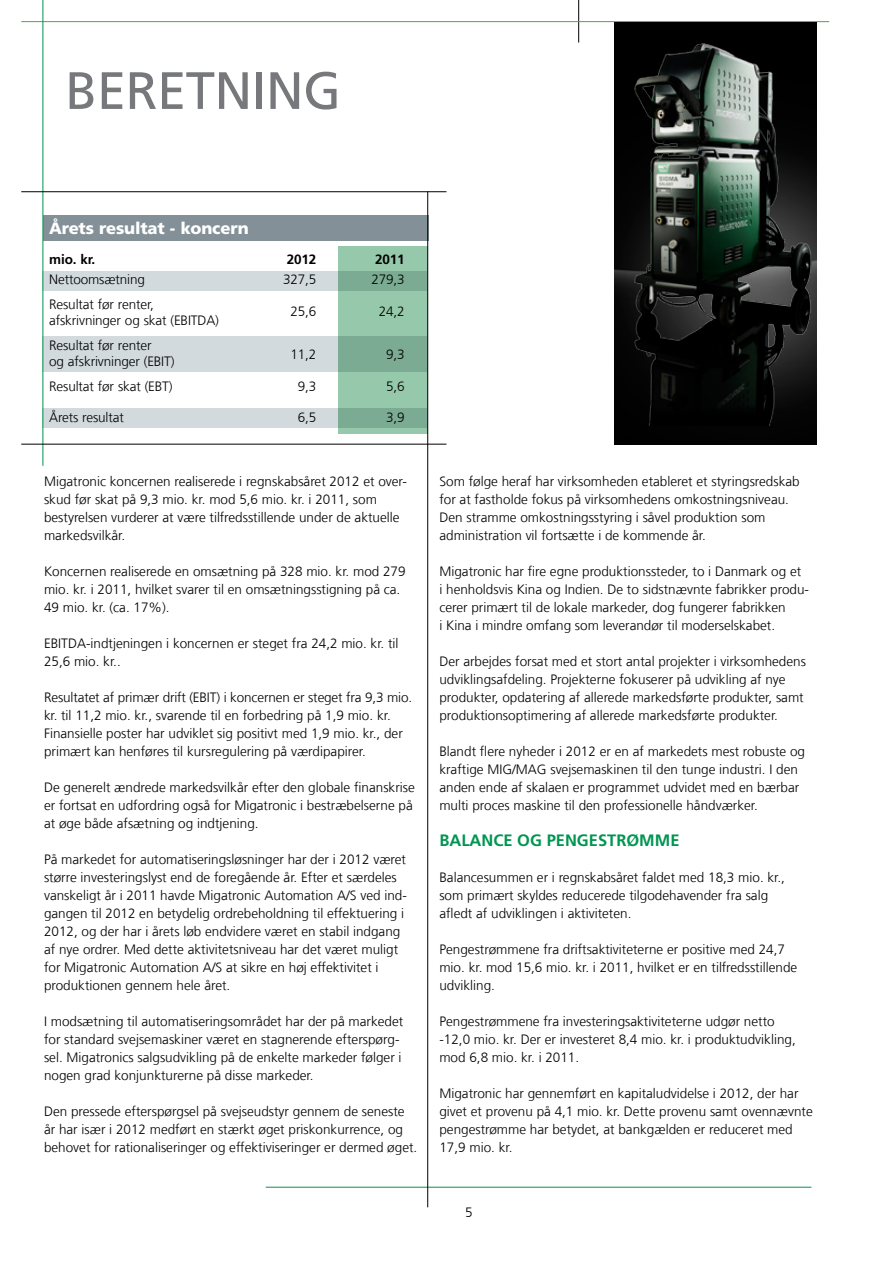
<style>
.page{position:relative;width:893px;height:1263px;background:#fff}
.page>*{position:absolute;margin:0;border:0;box-sizing:border-box;transform-origin:0 0}
.t1{font:52.5px "Frutiger LT Pro";color:#77787b}
.t2{font:700 16.5px "Frutiger LT Pro";color:#009551}
.t3{font:900 16.5px "Frutiger";letter-spacing:-.01em;color:#fff}
.t4{font:300 13.5px/18px "Frutiger LT Com";color:#000}
.t5{font:700 13.5px "Frutiger";letter-spacing:-.01em;color:#000}
</style>
<div class="page">
<hr style="left:266px;top:1187px;width:545px;height:1px;background:#009551">
<hr style="left:578px;top:0;width:1px;height:43px;background:#000">
<hr style="left:21px;top:21px;width:808px;height:1px;background:#41ad49">
<div style="left:338px;top:247px;width:90px;height:187px;background:#96c9ab"></div>
<svg style="left:44px;top:271px;width:383px;height:19px;background:#becfcc"></svg>
<svg style="left:44px;top:336px;width:383px;height:36px;background:#becfcc"></svg>
<div style="left:43px;top:215px;width:385px;height:26px;background:#839097"></div>
<svg style="left:44px;top:408px;width:383px;height:19px;background:#becfcc"></svg>
<hr style="left:43px;top:0;width:1px;height:466px;background:#009551">
<hr style="left:21px;top:191px;width:425px;height:1px;background:#000">
<hr style="left:21px;top:444px;width:425px;height:1px;background:#000">
<hr style="left:427px;top:191px;width:1px;height:1016px;background:#000">
<div style="left:614px;top:425px;width:202px;height:19px;background:#020202"></div>
<img style="left:614px;top:23px;width:202px;height:402px">
<h1 class="t1" style="left:65px;top:60px;width:30px">BERET</h1>
<h1 class="t1" style="left:214px;top:60px;width:121px">NING</h1>
<p class="t3" style="left:49px;top:218px;width:201px">Årets resultat - koncern</p>
<p class="t5" style="left:49px;top:251px;width:48px">mio. kr.</p>
<p class="t5" style="left:287px;top:251px;width:31px">2012</p>
<p class="t5" style="left:375px;top:251px;width:31px">2011</p>
<p class="t4" style="left:49px;top:271px;width:97px">Nettoomsætning</p>
<p class="t4" style="left:283px;top:271px;width:35px">327,5</p>
<p class="t4" style="left:371px;top:271px;width:35px">279,3</p>
<p class="t4" style="left:49px;top:296px;width:171px;line-height:16.2px">Resultat før renter, afskrivninger og skat (EBITDA)</p>
<p class="t4" style="left:290px;top:303px;width:27px">25,6</p>
<p class="t4" style="left:379px;top:303px;width:27px">24,2</p>
<p class="t4" style="left:49px;top:336px;width:104px">Resultat før renter</p>
<p class="t4" style="left:290px;top:345px;width:27px">11,2</p>
<p class="t4" style="left:386px;top:345px;width:20px">9,3</p>
<p class="t4" style="left:49px;top:349px;width:127px;line-height:24.8px">og afskrivninger (EBIT)<br>Resultat før skat (EBT)</p>
<p class="t4" style="left:298px;top:377px;width:20px">9,3</p>
<p class="t4" style="left:386px;top:377px;width:20px">5,6</p>
<p class="t4" style="left:49px;top:408px;width:76px">Årets resultat</p>
<p class="t4" style="left:298px;top:408px;width:20px">6,5</p>
<p class="t4" style="left:386px;top:408px;width:20px">3,9</p>
<p class="t4" style="left:44px;top:472px;width:364px">M igatronic koncernen realiserede i regnskabsåret 2012 et over&shy;skud før skat på 9,3 mio. kr. mod 5,6 mio. kr. i 2011, som bestyrelsen vurderer at være tilfredsstillende under de aktuelle markedsvilkår.</p>
<p class="t4" style="left:44px;top:562px;width:363px">Koncernen realiserede en omsætning på 328 mio. kr. mod 279 mio. kr. i 2011, hvilket svarer til en omsætningsstigning på ca.<br>49 mio. kr. (ca. 17%).</p>
<p class="t4" style="left:44px;top:634px;width:356px">EBITDA-indtjeningen i koncernen er steget fra 24,2 mio. kr. til<br>25,6 mio. kr..</p>
<p class="t4" style="left:44px;top:688px;width:370px">Resultatet af primær drift (EBIT) i koncernen er steget fra 9,3 mio. kr. til 11,2 mio. kr., svarende til en forbedring på 1,9 mio. kr.<br>Finansielle poster har udviklet sig positivt med 1,9 mio. kr., der primært kan henføres til kursregulering på værdipapirer.</p>
<p class="t4" style="left:44px;top:778px;width:372px">De generelt ændrede markedsvilkår efter den globale finanskrise er fortsat en udfordring også for M igatronic i bestræbelserne på at øge både afsætning og indtjening.</p>
<p class="t4" style="left:44px;top:850px;width:364px">På markedet for automatiseringsløsninger har der i 2012 været større investeringslyst end de foregående år. Efter et særdeles vanskeligt år i 2011 havde M igatronic Automation A/S ved ind&shy;gangen til 2012 en betydelig ordrebeholdning til effektuering i 2012, og der har i årets løb endvidere været en stabil indgang af nye ordrer. Med dette aktivitetsniveau har det været muligt for M igatronic Automation A/S at sikre en høj effektivitet i produktionen gennem hele året.</p>
<p class="t4" style="left:44px;top:1012px;width:361px">I modsætning til automatiseringsområdet har der på markedet for standard svejsemaskiner været en stagnerende efterspørg&shy;sel. M igatronics salgsudvikling på de enkelte markeder følger i nogen grad konjunkturerne på disse markeder.</p>
<p class="t4" style="left:44px;top:1102px;width:375px">Den pressede efterspørgsel på svejseudstyr gennem de seneste år har især i 2012 medført en stærkt øget priskonkurrence, og behovet for rationaliseringer og effektiviseringer er dermed øget.</p>
<p class="t4" style="left:439px;top:472px;width:362px">Som følge heraf har virksomheden etableret et styringsredskab for at fastholde fokus på virksomhedens omkostningsniveau.<br>Den stramme omkostningsstyring i såvel produktion som administration vil fortsætte i de kommende år.</p>
<p class="t4" style="left:439px;top:562px;width:371px">M igatronic har fire egne produktionssteder, to i Danmark og et<br>i henholdsvis Kina og Indien. De to sidstnævnte fabrikker produ&shy;cerer primært til de lokale markeder, dog fungerer fabrikken<br>i Kina i mindre omfang som leverandør til moderselskabet.</p>
<p class="t4" style="left:439px;top:652px;width:368px">Der arbejdes forsat med et stort antal projekter i virksomhedens udviklingsafdeling. Projekterne fokuserer på udvikling af nye produkter, opdatering af allerede markedsførte produkter, samt produktionsoptimering af allerede markedsførte produkter.</p>
<p class="t4" style="left:439px;top:742px;width:367px">Blandt flere nyheder i 2012 er en af markedets mest robuste og kraftige M IG/MAG svejsemaskinen til den tunge industri. I den anden ende af skalaen er programmet udvidet med en bærbar multi proces maskine til den professionelle håndværker.</p>
<p class="t2" style="left:439px;top:831px;width:202px">BALANCE OG PENGESTRØMM</p>
<p class="t2" style="left:670px;top:831px;width:11px">E</p>
<p class="t4" style="left:439px;top:868px;width:347px">Balancesummen er i regnskabsåret faldet med 18,3 mio. kr., som primært skyldes reducerede tilgodehavender fra salg afledt af udviklingen i aktiviteten.</p>
<p class="t4" style="left:439px;top:940px;width:359px">Pengestrømmene fra driftsaktiviteterne er positive med 24,7 mio. kr. mod 15,6 mio. kr. i 2011, hvilket er en tilfredsstillende udvikling.</p>
<p class="t4" style="left:439px;top:1012px;width:358px">Pengestrømmene fra investeringsaktiviteterne udgør netto -12,0 mio. kr. Der er investeret 8,4 mio. kr. i produktudvikling, mod 6,8 mio. kr. i 2011.</p>
<p class="t4" style="left:439px;top:1084px;width:375px">M igatronic har gennemført en kapitaludvidelse i 2012, der har givet et provenu på 4,1 mio. kr. Dette provenu samt ovennævnte pengestrømme har betydet, at bankgælden er reduceret med 17,9 mio. kr.</p>
<p class="t4" style="left:465px;top:1203px;width:9px">5</p>
</div>
